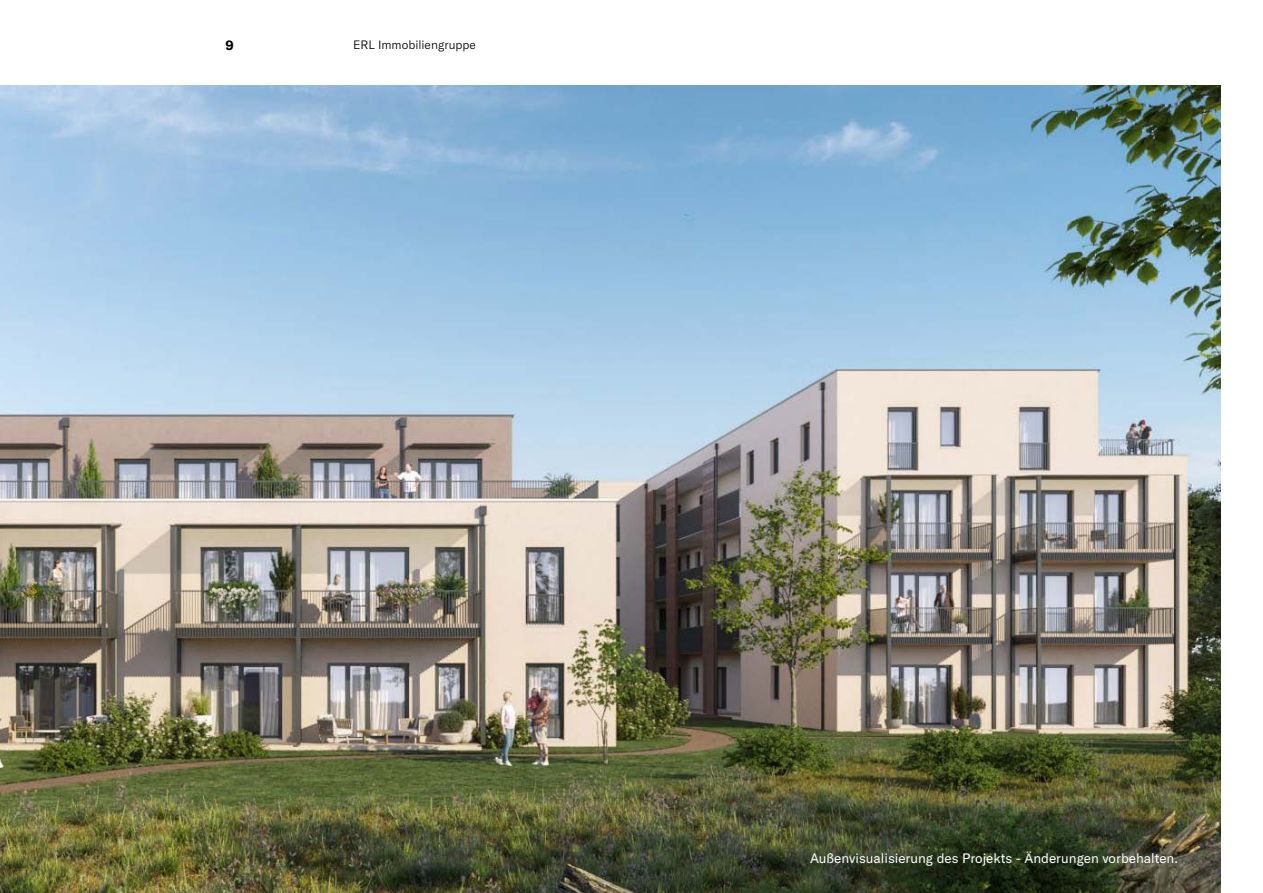
<style>
.page{position:relative;width:1263px;height:893px;background:#fff}
.page>*{position:absolute;margin:0;border:0;box-sizing:border-box;transform-origin:0 0}
.t1{font:13.5px "GT America";color:#fff}
.t2{font:700 13.5px "GT America";color:#000}
.t3{font:300 12px "GT America";color:#000}
</style>
<div class="page">
<img style="left:0;top:85px;width:1220px;height:808px">
<p class="t2" style="left:225px;top:37px;width:10px">9</p>
<p class="t3" style="left:353px;top:38px;width:124px">ERL Immobiliengruppe</p>
<p class="t1" style="left:810px;top:850px;width:369px">Außenvisualisierung des Projekts - Änderungen vorbehalten.</p>
</div>
